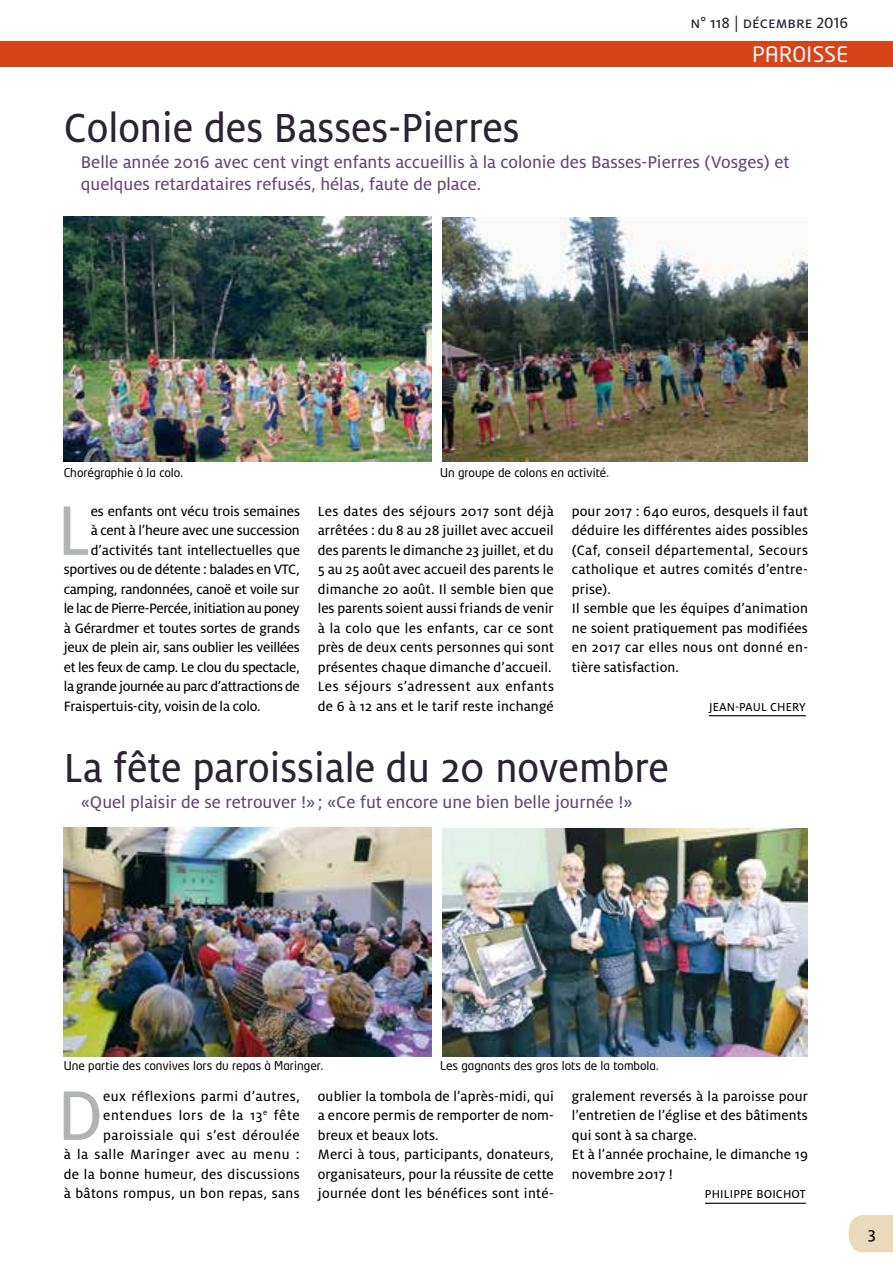
<style>
.page{position:relative;width:893px;height:1263px;background:#fff}
.page>*{position:absolute;margin:0;border:0;box-sizing:border-box;transform-origin:0 0}
.t1{font:77.7px "Milo OT Text";color:#b1b3b4;scale:.95 1}
.t2{font:45px "Milo OT Text";color:#2b2232;scale:.94 1}
.t3{font:21px "Neo Tech";letter-spacing:.02em;color:#fff}
.t4{font:18.75px/21.8px "Milo OT Text";color:#654974}
.t5{font:18px "Milo OT Text";color:#000}
.t6{font:16.5px "Milo OT Text";color:#2b2232}
.t7{font:15px/19.5px "Milo OT Text";letter-spacing:.01em;color:#000}
.t8{font:15px/19.5px "Milo OT Text";letter-spacing:.03em;color:#000;text-align:right}
.t9{font:15px "Milo OT Text";letter-spacing:-.02em;color:#000}
.t10{font:15px "Milo OT Text";letter-spacing:-.015em;color:#000}
.t11{font:15px "Milo OT Text";letter-spacing:-.025em;color:#000}
.t12{font:15px "Milo OT Text";letter-spacing:-.01em;color:#000}
.t13{font:12.75px "Milo OT Text";letter-spacing:.01em;color:#000}
.t14{font:12px "Neo Tech";color:#000}
</style>
<div class="page">
<div style="left:849px;top:1215px;width:44px;height:37px;background:#ead9ba"></div>
<div style="left:0;top:41px;width:893px;height:25px;background:#d74419"></div>
<img style="left:64px;top:217px;width:368px;height:244px">
<img style="left:64px;top:827px;width:368px;height:230px">
<img style="left:442px;top:218px;width:366px;height:243px">
<img style="left:442px;top:828px;width:366px;height:229px">
<hr style="left:709px;top:715px;width:97px;height:1px;background:#000">
<hr style="left:705px;top:1203px;width:101px;height:1px;background:#000">
<p class="t6" style="left:690px;top:13px;width:159px">n° 118 | décembre 2016</p>
<h3 class="t3" style="left:752px;top:41px;width:97px">PAROISSE</h3>
<h2 class="t2" style="left:64px;top:103px;width:486px">Colonie des Basses-Pierres</h2>
<p class="t4" style="left:81px;top:152px;width:710px">Belle année 2016 avec cent vingt enfants accueillis à la colonie des Basses-Pierres (Vosges) et quelques retardataires refusés, hélas, faute de place.</p>
<p class="t14" style="left:64px;top:465px;width:121px">Chorégraphie à la colo.</p>
<h1 class="t1" style="left:57px;top:488px;width:37px">L</h1>
<p class="t7" style="left:91px;top:501px;width:211px">es enfants ont vécu trois semaines</p>
<p class="t10" style="left:91px;top:522px;width:211px">à cent à l’heure avec une succession</p>
<p class="t7" style="left:91px;top:540px;width:211px">d’activités tant intellectuelles que</p>
<p class="t10" style="left:64px;top:561px;width:238px">sportives ou de détente : balades en VTC,</p>
<p class="t9" style="left:64px;top:581px;width:237px">camping, randonnées, canoë et voile sur</p>
<p class="t11" style="left:64px;top:600px;width:238px">le lac de Pierre-Percée, initiation au poney</p>
<p class="t7" style="left:64px;top:618px;width:238px">à Gérardmer et toutes sortes de grands</p>
<p class="t9" style="left:64px;top:639px;width:238px">jeux de plein air, sans oublier les veillées</p>
<p class="t9" style="left:64px;top:659px;width:238px">et les feux de camp. Le clou du spectacle,</p>
<p class="t9" style="left:64px;top:678px;width:238px">la grande journée au parc d’attractions de</p>
<p class="t12" style="left:64px;top:698px;width:198px">Fraispertuis-city, voisin de la colo.</p>
<p class="t14" style="left:440px;top:465px;width:170px">Un groupe de colons en activité.</p>
<p class="t7" style="left:318px;top:501px;width:238px">Les dates des séjours 2017 sont déjà arrêtées : du 8 au 28 juillet avec accueil des parents le dimanche 23 juillet, et du 5 au 25 août avec accueil des parents le dimanche 20 août. Il semble bien que les parents soient aussi friands de venir à la colo que les enfants, car ce sont près de deux cents personnes qui sont présentes chaque dimanche d’accueil.<br>Les séjours s’adressent aux enfants de 6 à 12 ans et le tarif reste inchangé</p>
<p class="t7" style="left:572px;top:501px;width:238px">pour 2017 : 640 euros, desquels il faut déduire les différentes aides possibles (Caf, conseil départemental, Secours catholique et autres comités d’entre&shy;prise).<br>Il semble que les équipes d’animation ne soient pratiquement pas modifiées en 2017 car elles nous ont donné en&shy;tière satisfaction.</p>
<p class="t13" style="left:709px;top:700px;width:98px">JEAN-PAUL CHERY</p>
<h2 class="t2" style="left:64px;top:743px;width:645px">La fête paroissiale du 20 novembre</h2>
<p class="t4" style="left:81px;top:792px;width:553px">«Quel plaisir de se retrouver !» ; «Ce fut encore une bien belle journée !»</p>
<p class="t14" style="left:64px;top:1059px;width:261px">Une partie des convives lors du repas à Maringer.</p>
<p class="t14" style="left:440px;top:1059px;width:220px">Les gagnants des gros lots de la tombola.</p>
<p class="t8" style="left:64px;top:1086px;width:238px">eux réflexions parmi d’autres, entendues lors de la 13<sup>e</sup> fête paroissiale qui s’est déroulée<br>à la salle Maringer avec au menu : de la bonne humeur, des discussions à bâtons rompus, un bon repas, sans</p>
<p class="t7" style="left:318px;top:1086px;width:238px">oublier la tombola de l’après-midi, qui a encore permis de remporter de nom&shy;breux et beaux lots.<br>Merci à tous, participants, donateurs, organisateurs, pour la réussite de cette journée dont les bénéfices sont inté-</p>
<p class="t7" style="left:572px;top:1086px;width:238px">gralement reversés à la paroisse pour l’entretien de l’église et des bâtiments qui sont à sa charge.<br>Et à l’année prochaine, le dimanche 19 novembre 2017 !</p>
<h1 class="t1" style="left:57px;top:1073px;width:50px">D</h1>
<p class="t13" style="left:705px;top:1187px;width:102px">PHILIPPE BOICHOT</p>
<p class="t5" style="left:868px;top:1223px;width:10px">3</p>
</div>
